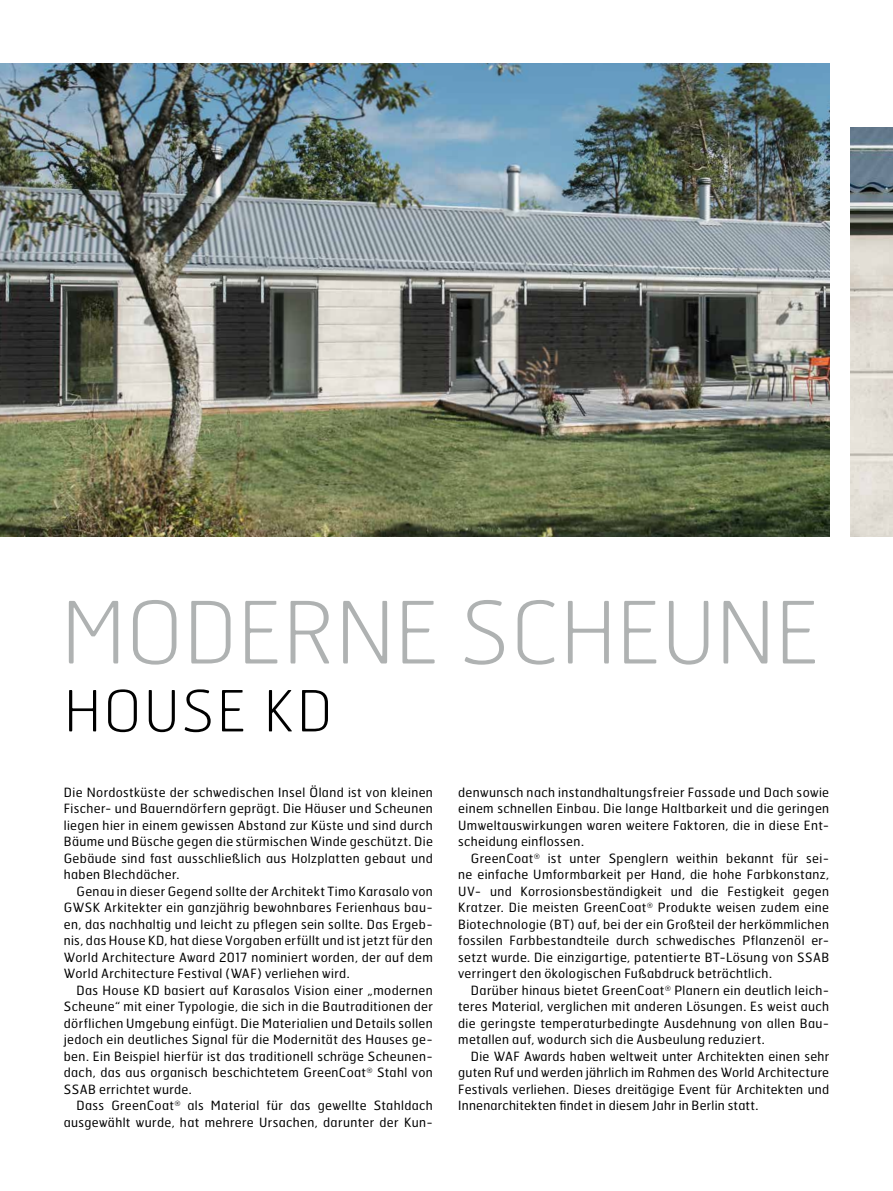
<style>
.page{position:relative;width:893px;height:1191px;background:#fff}
.page>*{position:absolute;margin:0;border:0;box-sizing:border-box;transform-origin:0 0}
.t1{font:100 85.5px "Hermes FB";color:#afb2b2}
.t2{font:100 56.55px "Hermes FB";letter-spacing:.04em;color:#000}
.t3{font:12.75px/16.5px "Hermes FB";letter-spacing:.03em;color:#000;text-align:justify}
</style>
<div class="page">
<img style="left:0;top:64px;width:829px;height:472px">
<img style="left:850px;top:128px;width:43px;height:408px">
<h1 class="t1" style="left:61px;top:579px;width:760px">MODERNE SCHEUNE</h1>
<h2 class="t2" style="left:64px;top:675px;width:270px">HOUSE KD</h2>
<p class="t3" style="left:64px;top:783px;width:371px">Die Nordostküste der schwedischen Insel Öland ist von kleinen Fischer- und Bauerndörfern geprägt. Die Häuser und Scheunen liegen hier in einem gewissen Abstand zur Küste und sind durch Bäume und Büsche gegen die stürmischen Winde geschützt. Die Gebäude sind fast ausschließlich aus Holzplatten gebaut und haben Blechdächer.</p>
<p class="t3" style="left:64px;top:882px;width:371px;text-indent:13px">Genau in dieser Gegend sollte der Architekt Timo Karasalo von GWSK Arkitekter ein ganzjährig bewohnbares Ferienhaus bau&shy;en, das nachhaltig und leicht zu pflegen sein sollte. Das Ergeb&shy;nis, das House KD, hat diese Vorgaben erfüllt und ist jetzt für den World Architecture Award 2017 nominiert worden, der auf dem World Architecture Festival (WAF) verliehen wird.</p>
<p class="t3" style="left:64px;top:981px;width:371px;text-indent:13px">Das House KD basiert auf Karasalos Vision einer „modernen Scheune“ mit einer Typologie, die sich in die Bautraditionen der dörflichen Umgebung einfügt. Die Materialien und Details sollen jedoch ein deutliches Signal für die Modernität des Hauses ge&shy;ben. Ein Beispiel hierfür ist das traditionell schräge Scheunen&shy;dach, das aus organisch beschichtetem GreenCoat<sup>®</sup> Stahl von SSAB errichtet wurde.</p>
<p class="t3" style="left:64px;top:1097px;width:371px;text-align:right">Dass GreenCoat<sup>®</sup> als Material für das gewellte Stahldach ausgewählt wurde, hat mehrere Ursachen, darunter der Kun-</p>
<p class="t3" style="left:458px;top:783px;width:373px">denwunsch nach instandhaltungsfreier Fassade und Dach sowie einem schnellen Einbau. Die lange Haltbarkeit und die geringen Umweltauswirkungen waren weitere Faktoren, die in diese Ent&shy;scheidung einflossen.</p>
<p class="t3" style="left:458px;top:849px;width:373px;text-indent:13px">GreenCoat<sup>®</sup> ist unter Spenglern weithin bekannt für sei&shy;ne einfache Umformbarkeit per Hand, die hohe Farbkonstanz, UV- und Korrosionsbeständigkeit und die Festigkeit gegen Kratzer. Die meisten GreenCoat<sup>®</sup> Produkte weisen zudem eine Biotechnologie (BT) auf, bei der ein Großteil der herkömmlichen fossilen Farbbestandteile durch schwedisches Pflanzenöl er&shy;setzt wurde. Die einzigartige, patentierte BT-Lösung von SSAB verringert den ökologischen Fußabdruck beträchtlich.</p>
<p class="t3" style="left:458px;top:981px;width:373px;text-indent:13px">Darüber hinaus bietet GreenCoat<sup>®</sup> Planern ein deutlich leich&shy;teres Material, verglichen mit anderen Lösungen. Es weist auch die geringste temperaturbedingte Ausdehnung von allen Bau&shy;metallen auf, wodurch sich die Ausbeulung reduziert.</p>
<p class="t3" style="left:458px;top:1047px;width:372px;text-indent:13px">Die WAF Awards haben weltweit unter Architekten einen sehr guten Ruf und werden jährlich im Rahmen des World Architecture Festivals verliehen. Dieses dreitägige Event für Architekten und Innenarchitekten findet in diesem Jahr in Berlin statt.</p>
</div>
